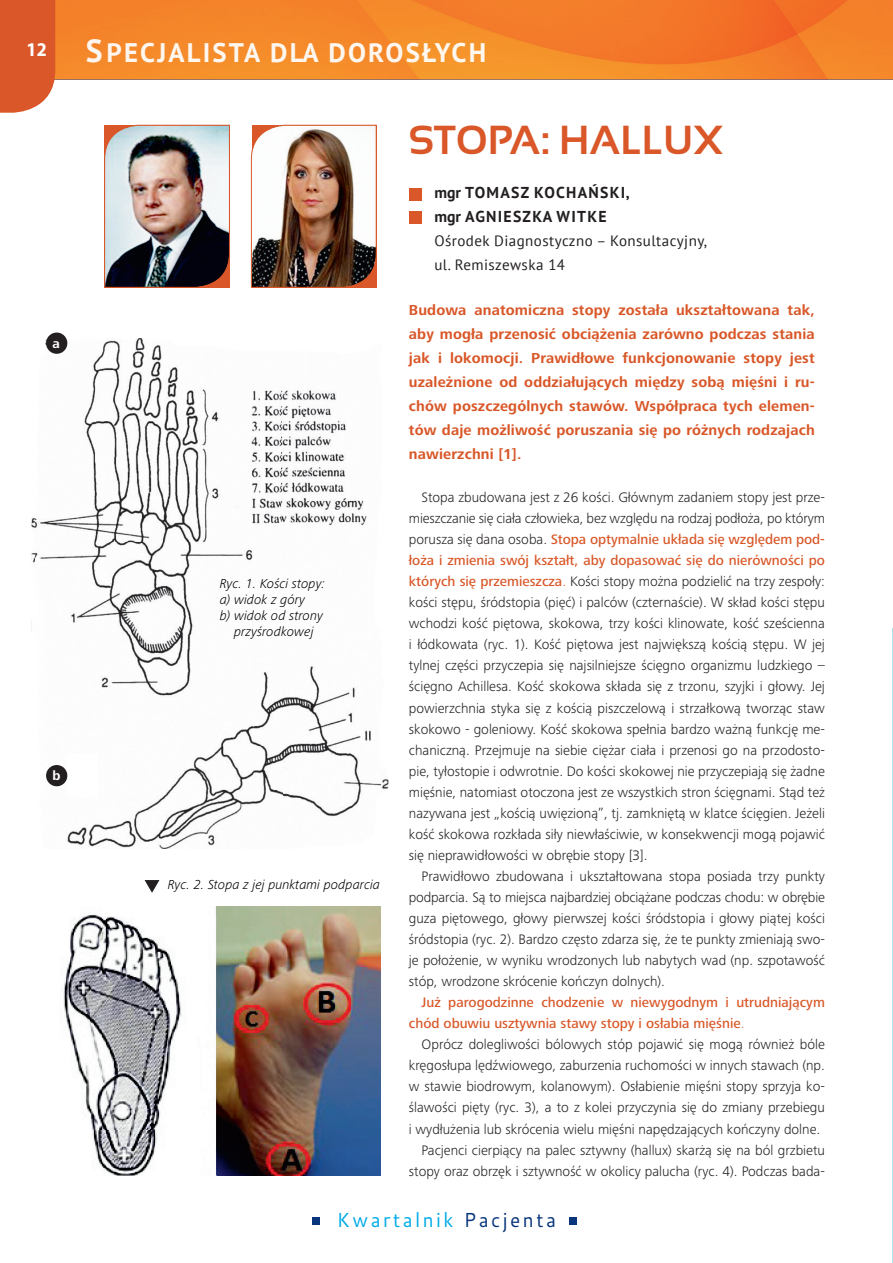
<style>
.page{position:relative;width:893px;height:1263px;background:#fff}
.page>*{position:absolute;margin:0;border:0;box-sizing:border-box;transform-origin:0 0}
.t1{font:700 40.5px "Sansation";color:#d95728}
.t2{font:700 26.85px "PT Sans";letter-spacing:.08em;color:#fef7ef}
.t3{font:20.25px "Cantarell";letter-spacing:.13em;color:#00abe7;scale:.94 1}
.t4{font:700 15.75px/24px "PT Sans";letter-spacing:.08em;color:#231f20}
.t5{font:700 15px/24px "Frutiger Next Pro";letter-spacing:.01em;color:#d95728;text-align:justify}
.t6{font:15px/24px "PT Sans";letter-spacing:.03em;color:#231f20}
.t7{font:300 14.25px/21px "Frutiger Next Pro";color:#231f20;text-align:justify}
.t8{font:500 14.25px/21px "Frutiger Next Pro";color:#d95728}
.t9{font:italic 300 13.5px "Frutiger Next Pro";color:#000}
.t10{font:700 13.5px "Frutiger Next Pro";color:#fff}
.s1{font-size:31.8px;color:#fef6ee}
.s2{color:#fef6ee}
.s3{color:#fef8ef}
.s4{font-weight:500;color:#d95728}
.s5{color:#d95728}
.s6{font-weight:300}
.s7{color:#08357c}
</style>
<div class="page">
<img style="left:61px;top:917px;width:157px;height:258px">
<img style="left:83px;top:906px;width:135px;height:11px">
<img style="left:31px;top:338px;width:357px;height:511px">
<svg style="left:892px;top:628px;width:1px;height:635px"></svg>
<div style="left:409px;top:188px;width:13px;height:13px;background:#d95728"></div>
<div style="left:67px;top:755px;width:31px;height:42px;background:#fff"></div>
<div style="left:312px;top:1217px;width:8px;height:7px;background:#08357c"></div>
<div style="left:569px;top:1217px;width:8px;height:7px;background:#08357c"></div>
<img style="left:55px;top:0;width:838px;height:80px">
<img style="left:87px;top:39px;width:15px;height:24px">
<img style="left:108px;top:43px;width:376px;height:19px">
<div style="left:0;top:0;width:55px;height:113px;background:#d95728"></div>
<img style="left:251px;top:124px;width:126px;height:164px">
<img style="left:104px;top:124px;width:126px;height:164px">
<img style="left:218px;top:906px;width:162px;height:269px">
<div style="left:46px;top:765px;width:21px;height:21px;background:#231f20;border-radius:50%"></div>
<svg style="left:145px;top:880px;width:14px;height:13px"></svg>
<div style="left:409px;top:211px;width:13px;height:12px;background:#d95728"></div>
<div style="left:27px;top:334px;width:9px;height:21px;background:#fff"></div>
<div style="left:34px;top:334px;width:11px;height:21px;background:#fff"></div>
<div style="left:46px;top:333px;width:21px;height:21px;background:#231f20;border-radius:50%"></div>
<h2 class="t2" style="left:26px;top:38px;width:461px"><sup>12</sup> <span class="s1">S</span><span class="s2">PE</span>CJALISTA DLA DO<span class="s2">RO</span><span class="s3">SŁYCH</span></h2>
<p class="t10" style="left:52px;top:338px;width:9px">a</p>
<p class="t10" style="left:52px;top:770px;width:10px">b</p>
<p class="t9" style="left:220px;top:578px;width:107px">Ryc. 1. Kości stopy:</p>
<p class="t9" style="left:220px;top:594px;width:87px">a) widok z góry</p>
<p class="t9" style="left:220px;top:610px;width:105px">b) widok od strony</p>
<p class="t9" style="left:234px;top:627px;width:81px">przyśrodkowej</p>
<p class="t9" style="left:168px;top:879px;width:214px">Ryc. 2. Stopa z jej punktami podparcia</p>
<h1 class="t1" style="left:409px;top:117px;width:316px">STOPA: HALLUX</h1>
<p class="t4" style="left:434px;top:181px;width:197px">mgr TOMASZ KOCHAŃSKI, mgr AGNIESZKA WITKE</p>
<p class="t6" style="left:434px;top:229px;width:274px">Ośrodek Diagnostyczno – Konsultacyjny, ul. Remiszewska 14</p>
<p class="t5" style="left:409px;top:299px;width:407px">Budowa anatomiczna stopy została ukształtowana tak, aby mogła przenosić obciążenia zarówno podczas stania jak i lokomocji. Prawidłowe funkcjonowanie stopy jest uzależnione od oddziałujących między sobą mięśni i ru&shy;chów poszczególnych stawów. Współpraca tych elemen&shy;tów daje możliwość poruszania się po różnych rodzajach nawierzchni [1].</p>
<p class="t7" style="left:409px;top:488px;width:418px;text-indent:13px">Stopa zbudowana jest z 26 kości. Głównym zadaniem stopy jest prze&shy;mieszczanie się ciała człowieka, bez względu na rodzaj podłoża, po którym porusza się dana osoba. <span class="s4">Stopa optymalnie układa się względem pod&shy;łoża i zmienia swój kształt, aby dopasować się do nierówności po których się przemieszcza</span><span class="s5">.</span> Kości stopy można podzielić na trzy zespoły: kości stępu, śródstopia (pięć) i palców (czternaście). W skład kości stępu wchodzi kość piętowa, skokowa, trzy kości klinowate, kość sześcienna i łódkowata (ryc. 1). Kość piętowa jest największą kością stępu. W jej tylnej części przyczepia się najsilniejsze ścięgno organizmu ludzkiego – ścięgno Achillesa. Kość skokowa składa się z trzonu, szyjki i głowy. Jej powierzchnia styka się z kością piszczelową i strzałkową tworząc staw skokowo - goleniowy. Kość skokowa spełnia bardzo ważną funkcję me&shy;chaniczną. Przejmuje na siebie ciężar ciała i przenosi go na przodosto&shy;pie, tyłostopie i odwrotnie. Do kości skokowej nie przyczepiają się żadne mięśnie, natomiast otoczona jest ze wszystkich stron ścięgnami. Stąd też nazywana jest „kością uwięzioną”, tj. zamkniętą w klatce ścięgien. Jeżeli kość skokowa rozkłada siły niewłaściwie, w konsekwencji mogą pojawić się nieprawidłowości w obrębie stopy [3].</p>
<p class="t7" style="left:409px;top:867px;width:418px;text-indent:13px">Prawidłowo zbudowana i ukształtowana stopa posiada trzy punkty podparcia. Są to miejsca najbardziej obciążane podczas chodu: w obrębie guza piętowego, głowy pierwszej kości śródstopia i głowy piątej kości śródstopia (ryc. 2). Bardzo często zdarza się, że te punkty zmieniają swo&shy;je położenie, w wyniku wrodzonych lub nabytych wad (np. szpotawość stóp, wrodzone skrócenie kończyn dolnych).</p>
<p class="t8" style="left:409px;top:993px;width:418px;text-indent:13px">Już parogodzinne chodzenie w niewygodnym i utrudniającym chód obuwiu usztywnia stawy stopy i osłabia mięśnie<span class="s6">.</span></p>
<p class="t7" style="left:422px;top:1035px;width:405px">Oprócz dolegliwości bólowych stóp pojawić się mogą również bóle</p>
<p class="t7" style="left:409px;top:1056px;width:418px">kręgosłupa lędźwiowego, zaburzenia ruchomości w innych stawach (np.</p>
<p class="t7" style="left:409px;top:1077px;width:418px">w stawie biodrowym, kolanowym). Osłabienie mięśni stopy sprzyja ko-</p>
<p class="t7" style="left:409px;top:1098px;width:418px">ślawości pięty (ryc. 3), a to z kolei przyczynia się do zmiany przebiegu</p>
<p class="t7" style="left:409px;top:1119px;width:413px">i wydłużenia lub skrócenia wielu mięśni napędzających kończyny dolne.</p>
<p class="t7" style="left:421px;top:1140px;width:405px">Pacjenci cierpiący na palec sztywny (hallux) skarżą się na ból grzbietu</p>
<p class="t7" style="left:409px;top:1161px;width:418px">stopy oraz obrzęk i sztywność w okolicy palucha (ryc. 4). Podczas bada-</p>
<h3 class="t3" style="left:337px;top:1206px;width:234px">Kwartalnik <span class="s7">Pacjenta</span></h3>
</div>
